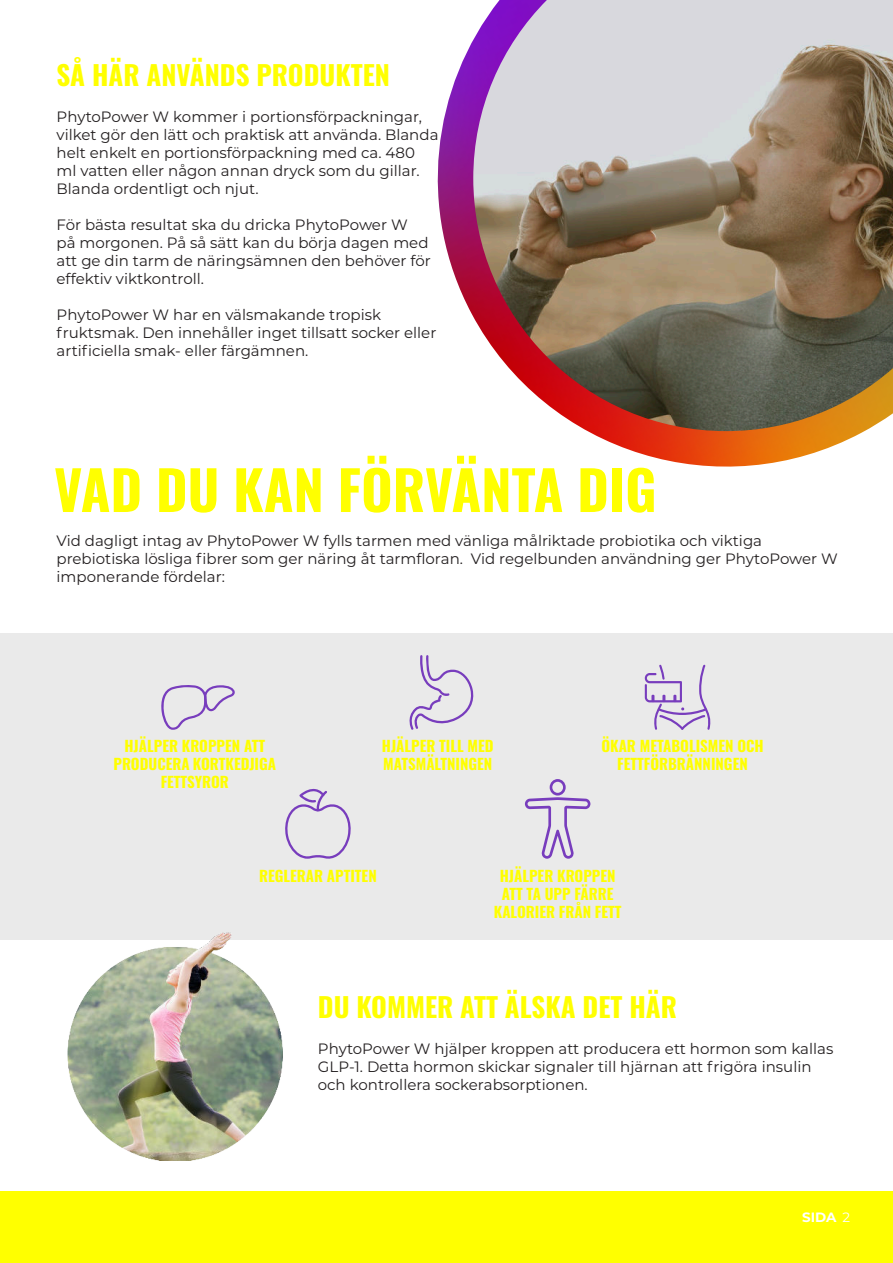
<style>
.page{position:relative;width:893px;height:1263px;background:#fff}
.page>*{position:absolute;margin:0;border:0;box-sizing:border-box;transform-origin:0 0}
.t1{font:54px "Oswald";color:#ff0}
.t2{font:27px "Oswald";color:#ff0}
.t3{font:15px/18px "Montserrat";color:#231f20}
.t4{font:15px/18px "Oswald";color:#ff0;text-align:center}
.t5{font:700 13.5px "Montserrat";color:#fff}
.s1{font-weight:400}
</style>
<div class="page">
<div style="left:0;top:1192px;width:893px;height:71px;background:#ff0"></div>
<img style="left:437px;top:40px;width:428px;height:427px">
<img style="left:473px;top:0;width:420px;height:431px">
<div style="left:0;top:633px;width:893px;height:307px;background:#eaeaea"></div>
<img style="left:67px;top:932px;width:216px;height:228px">
<svg style="left:161px;top:685px;width:74px;height:45px"></svg>
<svg style="left:409px;top:655px;width:65px;height:75px"></svg>
<svg style="left:645px;top:665px;width:66px;height:65px"></svg>
<svg style="left:285px;top:788px;width:66px;height:71px"></svg>
<svg style="left:525px;top:779px;width:65px;height:80px"></svg>
<h2 class="t2" style="left:57px;top:61px;width:335px">SÅ HÄR ANVÄNDS PRODUKTEN</h2>
<p class="t3" style="left:57px;top:109px;width:383px">PhytoPower W kommer i portionsförpackningar, vilket gör den lätt och praktisk att använda. Blanda helt enkelt en portionsförpackning med ca. 480 ml vatten eller någon annan dryck som du gillar.<br>Blanda ordentligt och njut.</p>
<p class="t3" style="left:57px;top:217px;width:376px">För bästa resultat ska du dricka PhytoPower W<br>på morgonen. På så sätt kan du börja dagen med att ge din tarm de näringsämnen den behöver för effektiv viktkontroll.</p>
<p class="t3" style="left:57px;top:307px;width:381px">PhytoPower W har en välsmakande tropisk fruktsmak. Den innehåller inget tillsatt socker eller artificiella smak- eller färgämnen.</p>
<h1 class="t1" style="left:54px;top:462px;width:604px">VAD DU KAN FÖRVÄNTA DIG</h1>
<p class="t3" style="left:57px;top:533px;width:783px">Vid dagligt intag av PhytoPower W fylls tarmen med vänliga målriktade probiotika och viktiga prebiotiska lösliga fibrer som ger näring åt tarmfloran. Vid regelbunden användning ger PhytoPower W imponerande fördelar:</p>
<p class="t4" style="left:113px;top:738px;width:164px">HJÄLPER KROPPEN ATT<br>PRODUCERA KORTKEDJIGA<br>FETTSYROR</p>
<p class="t4" style="left:382px;top:738px;width:113px;text-align:left">HJÄLPER TILL MED<br>MATSMÄLTNINGEN</p>
<p class="t4" style="left:601px;top:738px;width:164px">ÖKAR METABOLISMEN OCH<br>FETTFÖRBRÄNNINGEN</p>
<p class="t4" style="left:259px;top:867px;width:119px">REGLERAR APTITEN</p>
<p class="t4" style="left:494px;top:867px;width:129px">HJÄLPER KROPPEN<br>ATT TA UPP FÄRRE<br>KALORIER FRÅN FETT</p>
<h2 class="t2" style="left:318px;top:993px;width:361px">DU KOMMER ATT ÄLSKA DET HÄR</h2>
<p class="t3" style="left:318px;top:1041px;width:517px">PhytoPower W hjälper kroppen att producera ett hormon som kallas<br>GLP-1. Detta hormon skickar signaler till hjärnan att frigöra insulin och kontrollera sockerabsorptionen.</p>
<p class="t5" style="left:802px;top:1209px;width:49px">SIDA <span class="s1">2</span></p>
</div>
